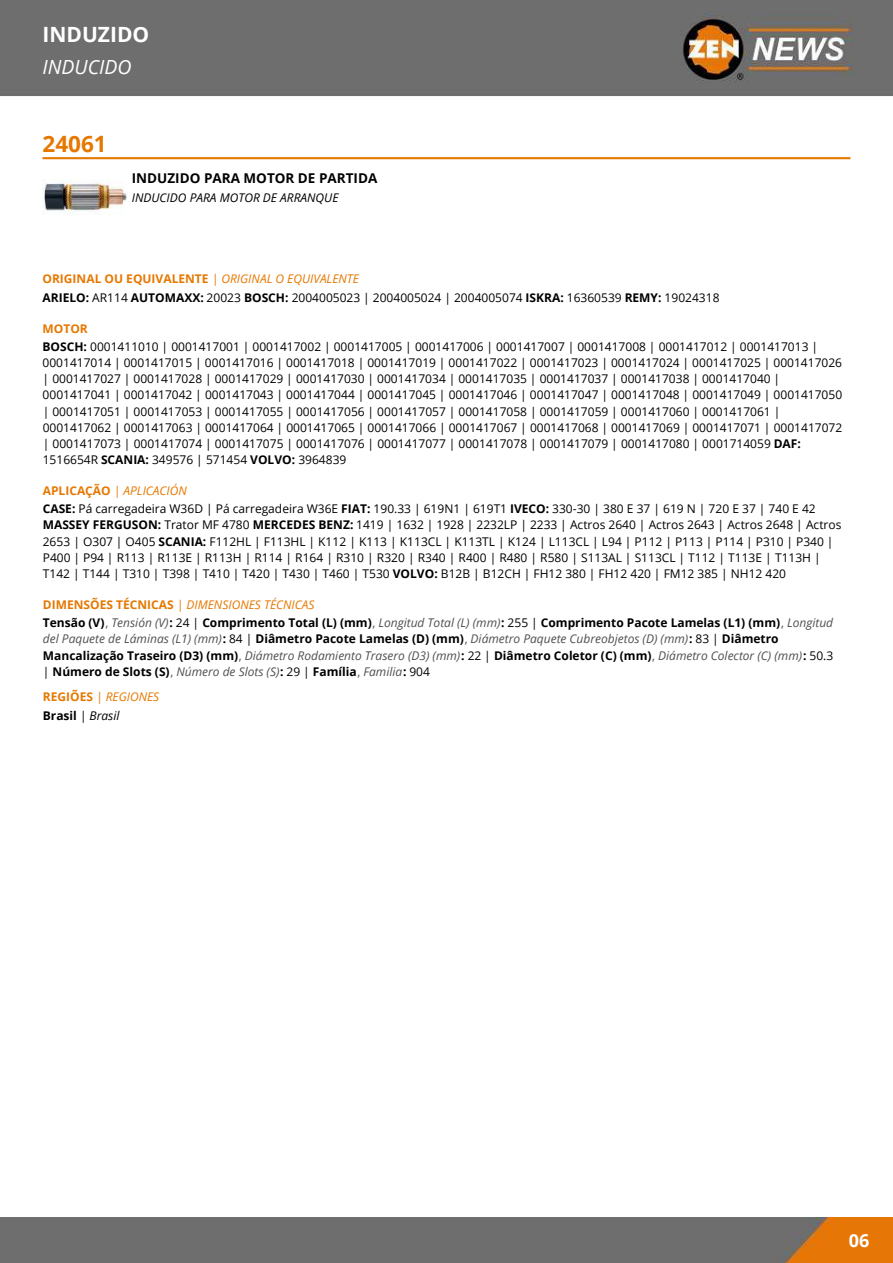
<style>
.page{position:relative;width:893px;height:1263px;background:#fff}
.page>*{position:absolute;margin:0;border:0;box-sizing:border-box;transform-origin:0 0}
.t1{font:700 22.5px "Open Sans";color:#e67800}
.t2{font:700 21px "Open Sans";color:#fff}
.t3{font:italic 19.5px "Open Sans";color:#fff}
.t4{font:700 18px "Open Sans";color:#fff}
.t5{font:700 13.5px "Open Sans";color:#000}
.t6{font:12px/16.2px "Open Sans";color:#000}
.t7{font:italic 12px/16.2px "Open Sans";color:#505050}
.t8{font:700 12px/18.3px "Open Sans";color:#000}
.t9{font:italic 12px/18.3px "Open Sans";color:#e67800}
.t10{font:italic 12px "Open Sans";color:#000}
.s1{font-weight:700;color:#e67800}
.s2{font-style:italic;color:#e67800}
.s3{font-weight:700}
.s4{color:#e67800}
.s5{font-weight:400;font-style:italic;color:#e67800}
.s6{font-weight:400;color:#505050}
.s7{font-weight:400;font-style:italic;color:#505050}
.s8{font-weight:400}
.s9{font-weight:700;font-style:normal;color:#000}
.s10{font-style:normal;color:#000}
.s11{font-style:normal}
.s12{font-weight:700;font-style:normal}
.s13{color:#000}
</style>
<div class="page">
<img style="left:0;top:0;width:893px;height:96px">
<img style="left:0;top:1217px;width:893px;height:46px">
<hr style="left:43px;top:157px;width:807px;height:2px;background:#e67800">
<img style="left:43px;top:180px;width:84px;height:35px">
<h2 class="t2" style="left:43px;top:19px;width:108px">INDUZIDO</h2>
<h3 class="t3" style="left:43px;top:54px;width:90px">INDUCIDO</h3>
<h1 class="t1" style="left:43px;top:128px;width:66px">24061</h1>
<p class="t5" style="left:132px;top:168px;width:247px">INDUZIDO PARA MOTOR DE PARTIDA</p>
<p class="t10" style="left:132px;top:189px;width:208px">INDUCIDO PARA MOTOR DE ARRANQUE</p>
<p class="t6" style="left:43px;top:269px;width:678px;line-height:18.3px"><span class="s1">ORIGINAL OU EQUIVALENTE</span> <span class="s2">| ORIGINAL O EQUIVALENTE<br></span><span class="s3">ARIELO:</span> AR114 <span class="s3">AUTOMAXX:</span> 20023 <span class="s3">BOSCH:</span> 2004005023 | 2004005024 | 2004005074 <span class="s3">ISKRA:</span> 16360539 <span class="s3">REMY:</span> 19024318</p>
<p class="t6" style="left:43px;top:319px;width:777px;line-height:18.3px"><span class="s1">MOTOR<br></span><span class="s3">BOSCH:</span> 0001411010 | 0001417001 | 0001417002 | 0001417005 | 0001417006 | 0001417007 | 0001417008 | 0001417012 | 0001417013 |</p>
<p class="t6" style="left:43px;top:354px;width:801px">0001417014 | 0001417015 | 0001417016 | 0001417018 | 0001417019 | 0001417022 | 0001417023 | 0001417024 | 0001417025 | 0001417026 | 0001417027 | 0001417028 | 0001417029 | 0001417030 | 0001417034 | 0001417035 | 0001417037 | 0001417038 | 0001417040 | 0001417041 | 0001417042 | 0001417043 | 0001417044 | 0001417045 | 0001417046 | 0001417047 | 0001417048 | 0001417049 | 0001417050 | 0001417051 | 0001417053 | 0001417055 | 0001417056 | 0001417057 | 0001417058 | 0001417059 | 0001417060 | 0001417061 | 0001417062 | 0001417063 | 0001417064 | 0001417065 | 0001417066 | 0001417067 | 0001417068 | 0001417069 | 0001417071 | 0001417072 | 0001417073 | 0001417074 | 0001417075 | 0001417076 | 0001417077 | 0001417078 | 0001417079 | 0001417080 | 0001714059 <span class="s3">DAF:<br></span>1516654R <span class="s3">SCANIA:</span> 349576 | 571454 <span class="s3">VOLVO:</span> 3964839</p>
<p class="t6" style="left:43px;top:481px;width:774px;line-height:18.3px"><span class="s1">APLICAÇÃO</span> <span class="s2">| APLICACIÓN<br></span><span class="s3">CASE:</span> Pá carregadeira W36D | Pá carregadeira W36E <span class="s3">FIAT:</span> 190.33 | 619N1 | 619T1 <span class="s3">IVECO:</span> 330-30 | 380 E 37 | 619 N | 720 E 37 | 740 E 42</p>
<p class="t6" style="left:43px;top:517px;width:800px"><span class="s3">MASSEY FERGUSON:</span> Trator MF 4780 <span class="s3">MERCEDES BENZ:</span> 1419 | 1632 | 1928 | 2232LP | 2233 | Actros 2640 | Actros 2643 | Actros 2648 | Actros 2653 | O307 | O405 <span class="s3">SCANIA:</span> F112HL | F113HL | K112 | K113 | K113CL | K113TL | K124 | L113CL | L94 | P112 | P113 | P114 | P310 | P340 | P400 | P94 | R113 | R113E | R113H | R114 | R164 | R310 | R320 | R340 | R400 | R480 | R580 | S113AL | S113CL | T112 | T113E | T113H | T142 | T144 | T310 | T398 | T410 | T420 | T430 | T460 | T530 <span class="s3">VOLVO:</span> B12B | B12CH | FH12 380 | FH12 420 | FM12 385 | NH12 420</p>
<p class="t8" style="left:43px;top:595px;width:792px"><span class="s4">DIMENSÕES TÉCNICAS</span> <span class="s5">| DIMENSIONES TÉCNICAS<br></span>Tensão (V)<span class="s6">,</span> <span class="s7">Tensión (V)</span>: <span class="s8">24 |</span> Comprimento Total (L) (mm)<span class="s6">,</span> <span class="s7">Longitud Total (L) (mm)</span>: <span class="s8">255 |</span> Comprimento Pacote Lamelas (L1) (mm)<span class="s6">,</span> <span class="s7">Longitud</span></p>
<p class="t7" style="left:43px;top:631px;width:792px">del Paquete de Láminas (L1) (mm)<span class="s9">:</span> <span class="s10">84 |</span> <span class="s9">Diâmetro Pacote Lamelas (D) (mm)</span><span class="s11">,</span> Diámetro Paquete Cubreobjetos (D) (mm)<span class="s9">:</span> <span class="s10">83 |</span> <span class="s9">Diâmetro<br>Mancalização Traseiro (D3) (mm)</span><span class="s11">,</span> Diámetro Rodamiento Trasero (D3) (mm)<span class="s9">:</span> <span class="s10">22 |</span> <span class="s9">Diâmetro Coletor (C) (mm)</span><span class="s11">,</span> Diámetro Colector (C) (mm)<span class="s9">:</span> <span class="s10">50.3 |</span> <span class="s9">Número de Slots (S)</span><span class="s11">,</span> Número de Slots (S)<span class="s9">:</span> <span class="s10">29 |</span> <span class="s9">Família</span><span class="s11">,</span> Familia<span class="s9">:</span> <span class="s10">904</span></p>
<p class="t9" style="left:43px;top:687px;width:118px"><span class="s12">REGIÕES</span> | REGIONES<br><span class="s9">Brasil</span> <span class="s13">| Brasil</span></p>
<h3 class="t4" style="left:849px;top:1228px;width:22px">06</h3>
</div>
